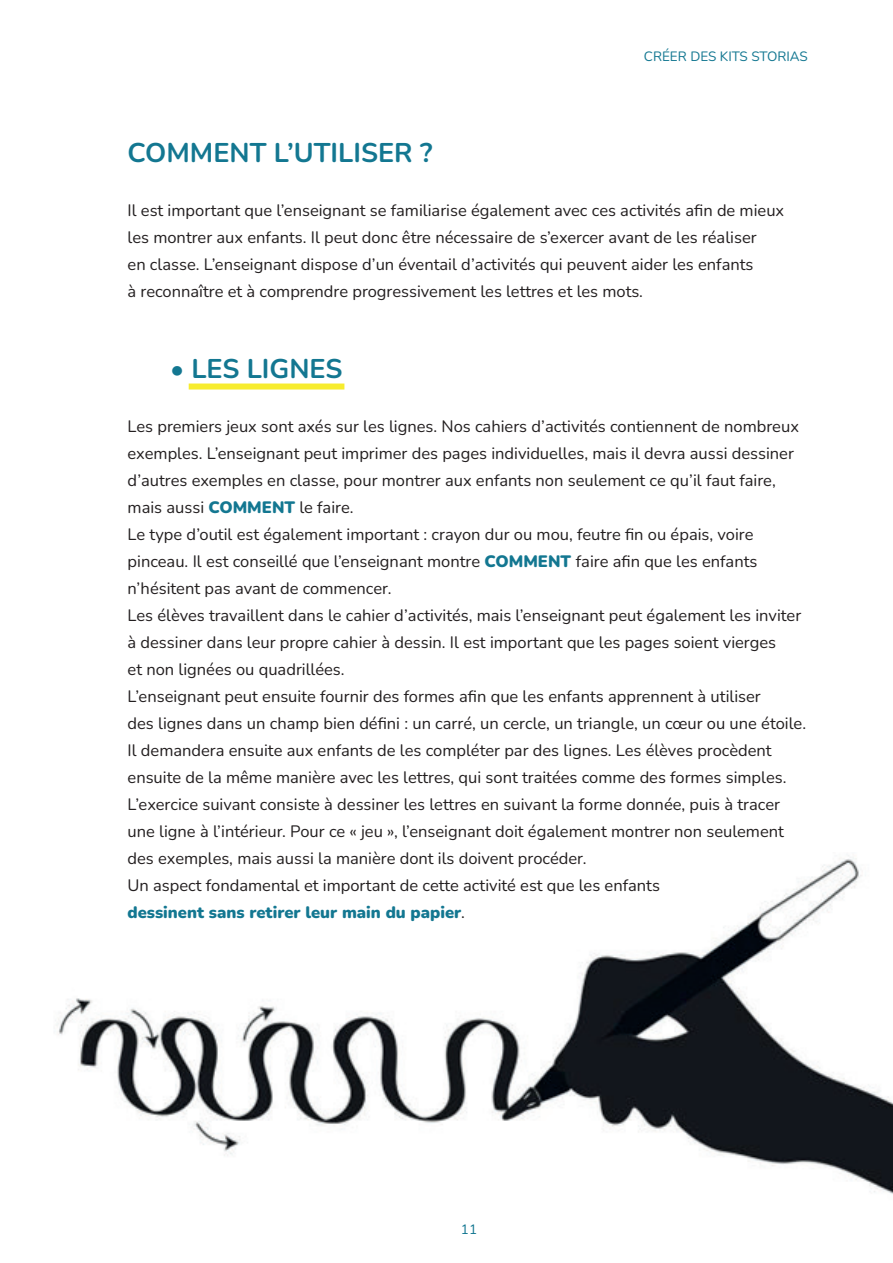
<style>
.page{position:relative;width:893px;height:1263px;background:#fff}
.page>*{position:absolute;margin:0;border:0;box-sizing:border-box;transform-origin:0 0}
.t1{font:700 27px "Nunito";color:#137791}
.t2{font:16.5px/27px "Nunito";color:#231f20}
.t3{font:13.5px "Nunito";color:#137791}
.s1{font-weight:900;color:#137791}
</style>
<div class="page">
<img style="left:56px;top:855px;width:837px;height:339px">
<div style="left:189px;top:383px;width:155px;height:6px;background:#f7ec2e"></div>
<h1 class="t1" style="left:128px;top:134px;width:306px">COMMENT L’UTILISER ?</h1>
<p class="t3" style="left:644px;top:47px;width:165px">CRÉER DES KITS STORIAS</p>
<p class="t2" style="left:128px;top:196px;width:658px">Il est important que l’enseignant se familiarise également avec ces activités afin de mieux les montrer aux enfants. Il peut donc être nécessaire de s’exercer avant de les réaliser<br>en classe. L’enseignant dispose d’un éventail d’activités qui peuvent aider les enfants<br>à reconnaître et à comprendre progressivement les lettres et les mots.</p>
<h1 class="t1" style="left:170px;top:350px;width:174px">• LES LIGNES</h1>
<p class="t2" style="left:128px;top:412px;width:680px">Les premiers jeux sont axés sur les lignes. Nos cahiers d’activités contiennent de nombreux exemples. L’enseignant peut imprimer des pages individuelles, mais il devra aussi dessiner d’autres exemples en classe, pour montrer aux enfants non seulement ce qu’il faut faire, mais aussi <span class="s1">COMMENT</span> le faire.<br>Le type d’outil est également important : crayon dur ou mou, feutre fin ou épais, voire pinceau. Il est conseillé que l’enseignant montre <span class="s1">COMMENT</span> faire afin que les enfants n’hésitent pas avant de commencer.<br>Les élèves travaillent dans le cahier d’activités, mais l’enseignant peut également les inviter à dessiner dans leur propre cahier à dessin. Il est important que les pages soient vierges<br>et non lignées ou quadrillées.<br>L’enseignant peut ensuite fournir des formes afin que les enfants apprennent à utiliser<br>des lignes dans un champ bien défini : un carré, un cercle, un triangle, un cœur ou une étoile.<br>Il demandera ensuite aux enfants de les compléter par des lignes. Les élèves procèdent ensuite de la même manière avec les lettres, qui sont traitées comme des formes simples.<br>L’exercice suivant consiste à dessiner les lettres en suivant la forme donnée, puis à tracer une ligne à l’intérieur. Pour ce « jeu », l’enseignant doit également montrer non seulement des exemples, mais aussi la manière dont ils doivent procéder.<br>Un aspect fondamental et important de cette activité est que les enfants<br><span class="s1">dessinent sans retirer leur main du papier</span>.</p>
<p class="t3" style="left:461px;top:1220px;width:18px">11</p>
</div>
